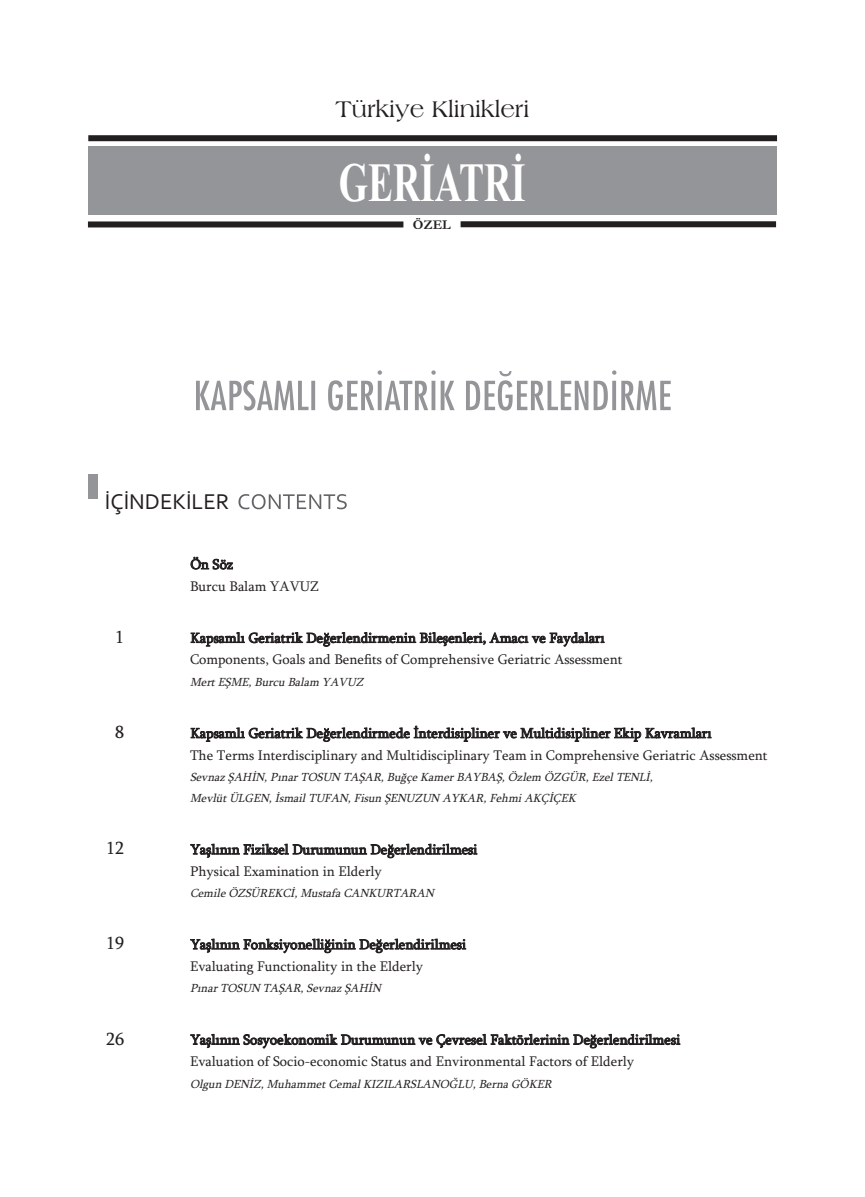
<style>
.page{position:relative;width:865px;height:1197px;background:#fff}
.page>*{position:absolute;margin:0;border:0;box-sizing:border-box;transform-origin:0 0}
.t1{font:700 55.35px "Times New Roman";color:#fff;scale:.68 1}
.t2{font:24px "Americana BT Roman";color:#231f20}
.t3{font:22.5px "Corbel";color:#231f20}
.t4{font:18px "Sylfaen";color:#231f20}
.t5{font:14.25px/21.6px "Sylfaen";color:#231f20}
.t6{font:700 13.5px "Garamond";color:#231f20}
.t7{font:italic 12px/21px "Sylfaen";color:#231f20}
</style>
<div class="page">
<div style="left:88px;top:147px;width:688px;height:68px;background:#939598"></div>
<div style="left:88px;top:135px;width:689px;height:6px;background:#231f20"></div>
<div style="left:88px;top:221px;width:315px;height:6px;background:#231f20"></div>
<div style="left:460px;top:221px;width:316px;height:6px;background:#231f20"></div>
<svg style="left:238px;top:494px;width:109px;height:15px"></svg>
<div style="left:88px;top:474px;width:9px;height:25px;background:#939598"></div>
<svg style="left:196px;top:370px;width:284px;height:40px"></svg>
<h2 class="t2" style="left:335px;top:94px;width:195px">Türkiye Klinikleri</h2>
<h1 class="t1" style="left:339px;top:149px;width:276px">GERİATRİ</h1>
<p class="t6" style="left:413px;top:216px;width:39px">ÖZEL</p>
<h3 class="t3" style="left:105px;top:488px;width:126px">İÇİNDEKİLER</h3>
<p class="t5" style="left:190px;top:553px;width:130px">Ön Söz<br>Burcu Balam YAVUZ</p>
<p class="t4" style="left:115px;top:626px;width:10px">1</p>
<p class="t5" style="left:190px;top:626px;width:434px">Kapsamlı Geriatrik Değerlendirmenin Bileşenleri, Amacı ve Faydaları<br>Components, Goals and Benefits of Comprehensive Geriatric Assessment</p>
<p class="t7" style="left:190px;top:671px;width:178px">Mert EŞME, Burcu Balam YAVUZ</p>
<p class="t4" style="left:115px;top:721px;width:10px">8</p>
<p class="t5" style="left:190px;top:722px;width:579px">Kapsamlı Geriatrik Değerlendirmede İnterdisipliner ve Multidisipliner Ekip Kavramları<br>The Terms Interdisciplinary and Multidisciplinary Team in Comprehensive Geriatric Assessment</p>
<p class="t7" style="left:190px;top:766px;width:467px">Sevnaz ŞAHİN, Pınar TOSUN TAŞAR, Buğçe Kamer BAYBAŞ, Özlem ÖZGÜR, Ezel TENLİ,<br>Mevlüt ÜLGEN, İsmail TUFAN, Fisun ŞENUZUN AYKAR, Fehmi AKÇİÇEK</p>
<p class="t4" style="left:106px;top:837px;width:19px">12</p>
<p class="t5" style="left:190px;top:838px;width:289px">Yaşlının Fiziksel Durumunun Değerlendirilmesi<br>Physical Examination in Elderly</p>
<p class="t7" style="left:190px;top:882px;width:248px">Cemile ÖZSÜREKCİ, Mustafa CANKURTARAN</p>
<p class="t4" style="left:106px;top:932px;width:19px">19</p>
<p class="t5" style="left:190px;top:933px;width:277px">Yaşlının Fonksiyonelliğinin Değerlendirilmesi<br>Evaluating Functionality in the Elderly</p>
<p class="t7" style="left:190px;top:977px;width:196px">Pınar TOSUN TAŞAR, Sevnaz ŞAHİN</p>
<p class="t4" style="left:106px;top:1027px;width:19px">26</p>
<p class="t5" style="left:190px;top:1028px;width:492px">Yaşlının Sosyoekonomik Durumunun ve Çevresel Faktörlerinin Değerlendirilmesi<br>Evaluation of Socio-economic Status and Environmental Factors of Elderly</p>
<p class="t7" style="left:190px;top:1072px;width:366px">Olgun DENİZ, Muhammet Cemal KIZILARSLANOĞLU, Berna GÖKER</p>
</div>
